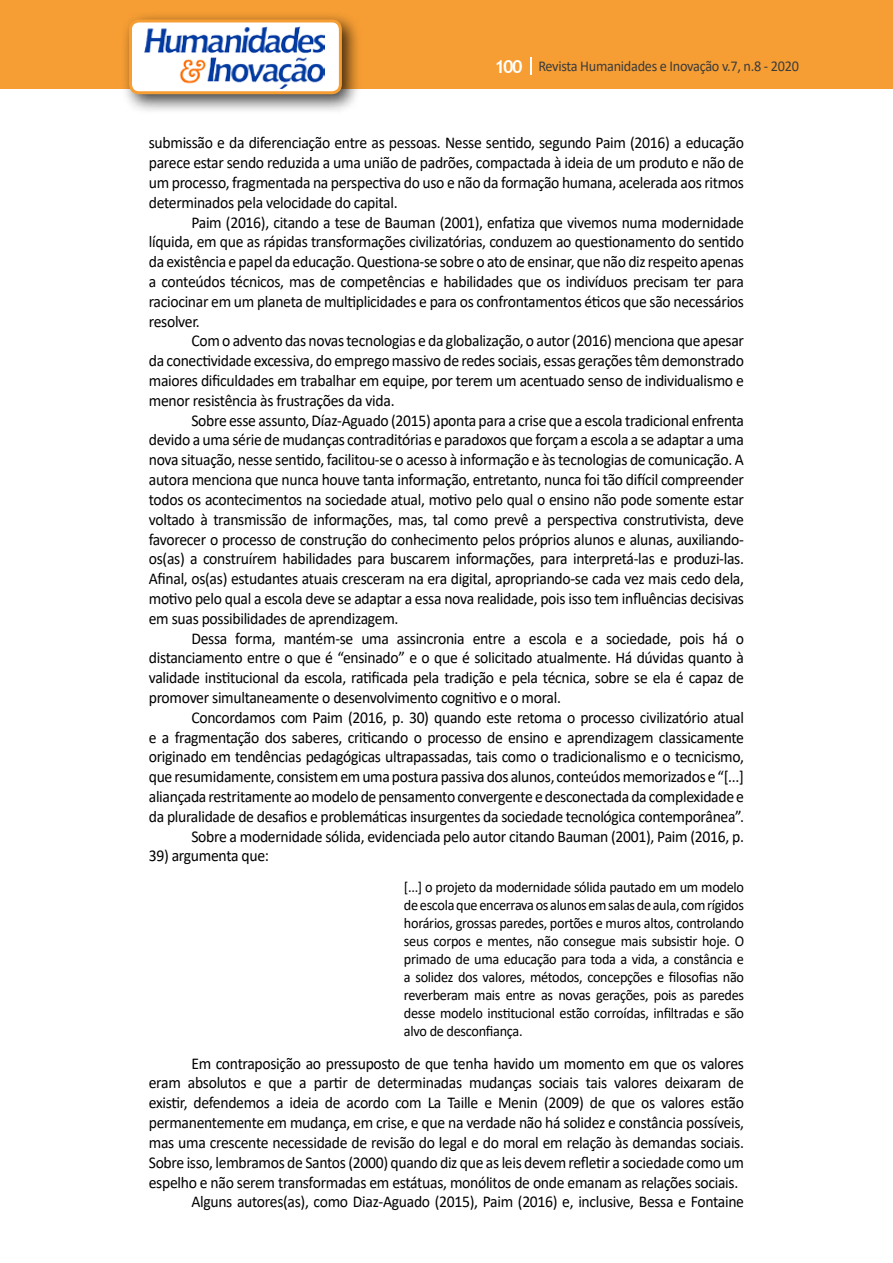
<style>
.page{position:relative;width:893px;height:1263px;background:#fff}
.page>*{position:absolute;margin:0;border:0;box-sizing:border-box;transform-origin:0 0}
.t1{font:16.5px/19.8px "Calibri";letter-spacing:-.02em;color:#000;text-align:justify;scale:.95 1}
.t2{font:15px/18px "Calibri";letter-spacing:-.02em;color:#000;text-align:justify;scale:.95 1}
.t3{font:15px "Calibri";letter-spacing:-.02em;color:#3c3c3b;scale:.95 1}
.s1{font-family:"Trebuchet MS";font-weight:700;font-size:18px;color:#fff}
</style>
<div class="page">
<div style="left:0;top:0;width:893px;height:88px;background:#f69e34"></div>
<svg style="left:530px;top:57px;width:2px;height:18px"></svg>
<div style="left:121px;top:11px;width:241px;height:103px;background:#000;opacity:.75"></div>
<div style="left:130px;top:21px;width:210px;height:72px;background:#fff;border-radius:9px"></div>
<img style="left:144px;top:27px;width:181px;height:62px">
<div style="left:129px;top:19px;width:213px;height:75px;border:3px solid #f69e34;border-radius:9px"></div>
<p class="t3" style="left:495px;top:56px;width:322px"><span class="s1">100</span> Revista Humanidades e Inovação v.7, n.8 - 2020</p>
<p class="t1" style="left:149px;top:133px;width:628px">submissão e da diferenciação entre as pessoas. Nesse sentido, segundo Paim (2016) a educação parece estar sendo reduzida a uma união de padrões, compactada à ideia de um produto e não de um processo, fragmentada na perspectiva do uso e não da formação humana, acelerada aos ritmos determinados pela velocidade do capital.</p>
<p class="t1" style="left:149px;top:212px;width:628px;text-indent:43px">Paim (2016), citando a tese de Bauman (2001), enfatiza que vivemos numa modernidade líquida, em que as rápidas transformações civilizatórias, conduzem ao questionamento do sentido da existência e papel da educação. Questiona-se sobre o ato de ensinar, que não diz respeito apenas a conteúdos técnicos, mas de competências e habilidades que os indivíduos precisam ter para raciocinar em um planeta de multiplicidades e para os confrontamentos éticos que são necessários resolver.</p>
<p class="t1" style="left:149px;top:331px;width:628px;text-indent:43px">Com o advento das novas tecnologias e da globalização, o autor (2016) menciona que apesar da conectividade excessiva, do emprego massivo de redes sociais, essas gerações têm demonstrado maiores dificuldades em trabalhar em equipe, por terem um acentuado senso de individualismo e menor resistência às frustrações da vida.</p>
<p class="t1" style="left:149px;top:410px;width:628px;text-indent:43px">Sobre esse assunto, Díaz-Aguado (2015) aponta para a crise que a escola tradicional enfrenta devido a uma série de mudanças contraditórias e paradoxos que forçam a escola a se adaptar a uma nova situação, nesse sentido, facilitou-se o acesso à informação e às tecnologias de comunicação. A autora menciona que nunca houve tanta informação, entretanto, nunca foi tão difícil compreender todos os acontecimentos na sociedade atual, motivo pelo qual o ensino não pode somente estar voltado à transmissão de informações, mas, tal como prevê a perspectiva construtivista, deve favorecer o processo de construção do conhecimento pelos próprios alunos e alunas, auxiliando&shy;os(as) a construírem habilidades para buscarem informações, para interpretá-las e produzi-las.<br>Afinal, os(as) estudantes atuais cresceram na era digital, apropriando-se cada vez mais cedo dela, motivo pelo qual a escola deve se adaptar a essa nova realidade, pois isso tem influências decisivas em suas possibilidades de aprendizagem.</p>
<p class="t1" style="left:149px;top:628px;width:628px;text-indent:43px">Dessa forma, mantém-se uma assincronia entre a escola e a sociedade, pois há o distanciamento entre o que é “ensinado” e o que é solicitado atualmente. Há dúvidas quanto à validade institucional da escola, ratificada pela tradição e pela técnica, sobre se ela é capaz de promover simultaneamente o desenvolvimento cognitivo e o moral.</p>
<p class="t1" style="left:149px;top:707px;width:628px;text-align:right">Concordamos com Paim (2016, p. 30) quando este retoma o processo civilizatório atual<br>e a fragmentação dos saberes, criticando o processo de ensino e aprendizagem classicamente originado em tendências pedagógicas ultrapassadas, tais como o tradicionalismo e o tecnicismo, que resumidamente, consistem em uma postura passiva dos alunos, conteúdos memorizados e “[...] aliançada restritamente ao modelo de pensamento convergente e desconectada da complexidade e da pluralidade de desafios e problemáticas insurgentes da sociedade tecnológica contemporânea”.<br>Sobre a modernidade sólida, evidenciada pelo autor citando Bauman (2001), Paim (2016, p.</p>
<p class="t1" style="left:149px;top:845px;width:128px">39) argumenta que:</p>
<p class="t2" style="left:404px;top:878px;width:360px">[...] o projeto da modernidade sólida pautado em um modelo de escola que encerrava os alunos em salas de aula, com rígidos horários, grossas paredes, portões e muros altos, controlando seus corpos e mentes, não consegue mais subsistir hoje. O primado de uma educação para toda a vida, a constância e a solidez dos valores, métodos, concepções e filosofias não reverberam mais entre as novas gerações, pois as paredes desse modelo institucional estão corroídas, infiltradas e são alvo de desconfiança.</p>
<p class="t1" style="left:191px;top:1053px;width:583px">Em contraposição ao pressuposto de que tenha havido um momento em que os valores</p>
<p class="t1" style="left:149px;top:1073px;width:628px">eram absolutos e que a partir de determinadas mudanças sociais tais valores deixaram de</p>
<p class="t1" style="left:149px;top:1092px;width:628px">existir, defendemos a ideia de acordo com La Taille e Menin (2009) de que os valores estão</p>
<p class="t1" style="left:149px;top:1112px;width:628px">permanentemente em mudança, em crise, e que na verdade não há solidez e constância possíveis,</p>
<p class="t1" style="left:149px;top:1132px;width:628px">mas uma crescente necessidade de revisão do legal e do moral em relação às demandas sociais.</p>
<p class="t1" style="left:149px;top:1152px;width:628px">Sobre isso, lembramos de Santos (2000) quando diz que as leis devem refletir a sociedade como um</p>
<p class="t1" style="left:149px;top:1172px;width:622px">espelho e não serem transformadas em estátuas, monólitos de onde emanam as relações sociais.</p>
<p class="t1" style="left:191px;top:1191px;width:583px">Alguns autores(as), como Diaz-Aguado (2015), Paim (2016) e, inclusive, Bessa e Fontaine</p>
</div>
